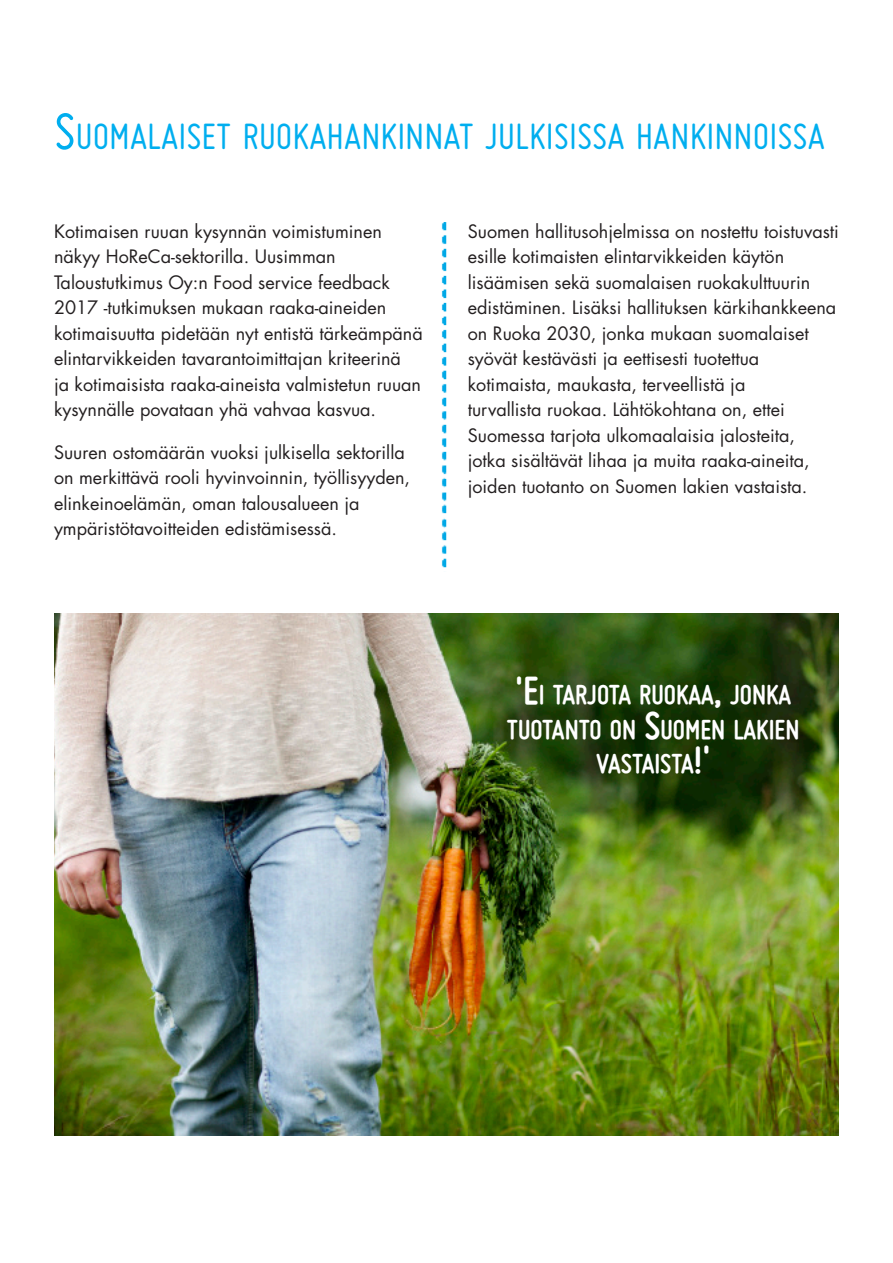
<style>
.page{position:relative;width:893px;height:1263px;background:#fff}
.page>*{position:absolute;margin:0;border:0;box-sizing:border-box;transform-origin:0 0}
.iso_otsikko{font:39.9px "Miso";color:#00aeef}
.lainaus{font:700 29.4px/34.5px "Miso";color:#fff;text-align:center}
.teksti{font:18px/25.5px "Futura Std";color:#231f20}
.s1{font-size:57px}
.s2{font-size:42px}
</style>
<div class="page">
<img style="left:441px;top:223px;width:6px;height:345px">
<img style="left:54px;top:614px;width:785px;height:522px">
<p class="iso_otsikko" style="left:54px;top:115px;width:773px"><span class="s1">S</span>UOMALAISET RUOKAHANKINNAT JULKISISSA HANKINNOISSA</p>
<p class="teksti" style="left:54px;top:218px;width:370px">Kotimaisen ruuan kysynnän voimistuminen näkyy HoReCa-sektorilla. Uusimman Taloustutkimus Oy:n Food service feedback 2017 -tutkimuksen mukaan raaka-aineiden kotimaisuutta pidetään nyt entistä tärkeämpänä elintarvikkeiden tavarantoimittajan kriteerinä<br>ja kotimaisista raaka-aineista valmistetun ruuan kysynnälle povataan yhä vahvaa kasvua.</p>
<p class="teksti" style="left:54px;top:439px;width:358px">Suuren ostomäärän vuoksi julkisella sektorilla on merkittävä rooli hyvinvoinnin, työllisyyden, elinkeinoelämän, oman talousalueen ja ympäristötavoitteiden edistämisessä.</p>
<p class="teksti" style="left:468px;top:218px;width:373px">Suomen hallitusohjelmissa on nostettu toistuvasti esille kotimaisten elintarvikkeiden käytön lisäämisen sekä suomalaisen ruokakulttuurin edistäminen. Lisäksi hallituksen kärkihankkeena on Ruoka 2030, jonka mukaan suomalaiset syövät kestävästi ja eettisesti tuotettua kotimaista, maukasta, terveellistä ja<br>turvallista ruokaa. Lähtökohtana on, ettei Suomessa tarjota ulkomaalaisia jalosteita,<br>jotka sisältävät lihaa ja muita raaka-aineita, joiden tuotanto on Suomen lakien vastaista.</p>
<p class="lainaus" style="left:507px;top:677px;width:294px"><span class="s2">'E</span>I TARJOTA RUOKAA<span class="s2">,</span> JONKA<br>TUOTANTO ON <span class="s2">S</span>UOMEN LAKIEN<br>VASTAISTA<span class="s2">!'</span></p>
</div>
